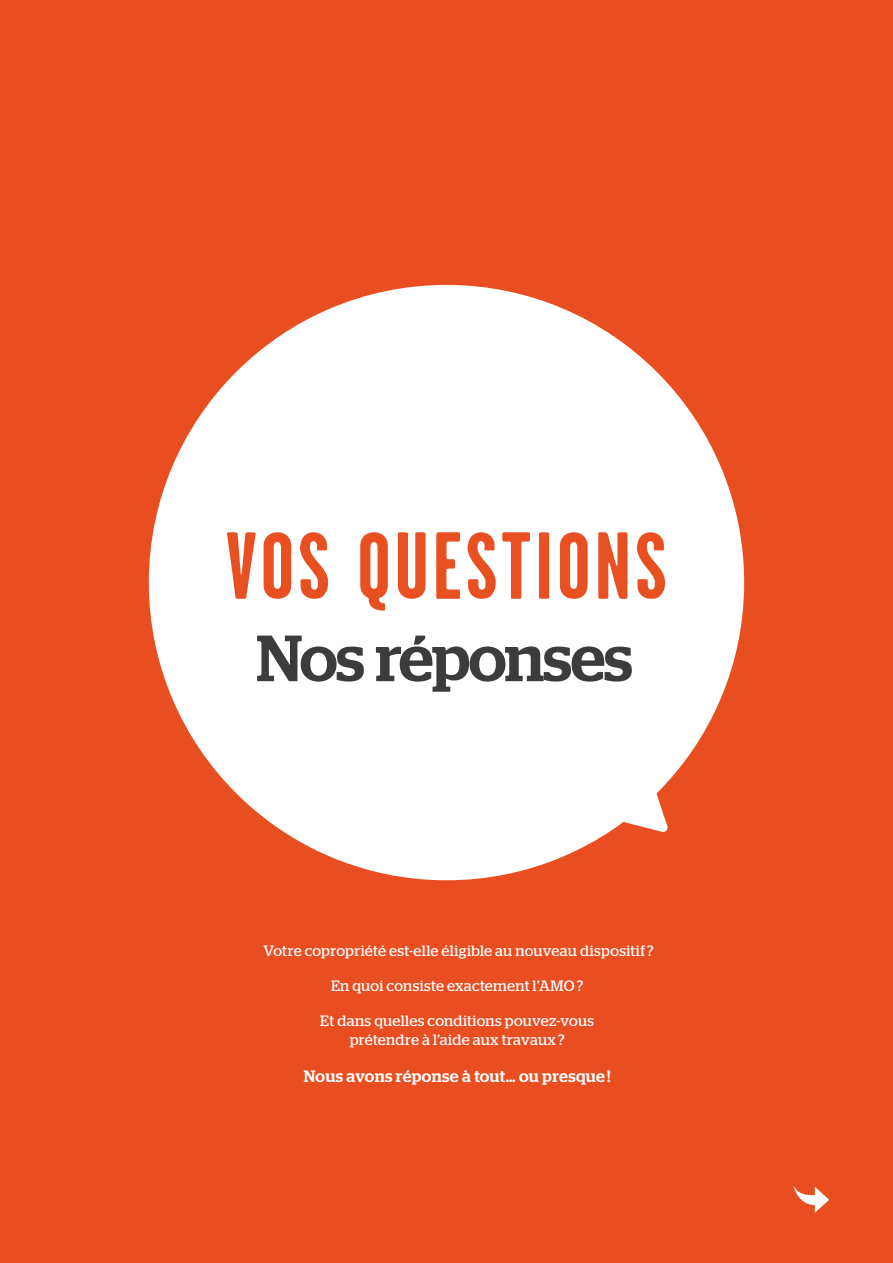
<style>
.page{position:relative;width:893px;height:1263px;background:#e94e21}
.page>*{position:absolute;margin:0;border:0;box-sizing:border-box;transform-origin:0 0}
.t1{font:700 95.1px "Garage Gothic";letter-spacing:.04em;color:#e85021}
.t2{font:500 65.1px "Stag";letter-spacing:-.02em;color:#3c3c3b}
.t3{font:500 16.5px "Stag";letter-spacing:.015em;color:#fff}
.t4{font:15px/19.5px "Stag";letter-spacing:.02em;color:#fff;text-align:center}
</style>
<div class="page">
<div style="left:149px;top:285px;width:595px;height:595px;background:#fff;border-radius:50%"></div>
<svg style="left:621px;top:786px;width:47px;height:46px"></svg>
<svg style="left:793px;top:1186px;width:36px;height:27px"></svg>
<h1 class="t1" style="left:226px;top:507px;width:443px">VOS QUESTIONS</h1>
<h2 class="t2" style="left:256px;top:620px;width:378px">Nos réponses</h2>
<p class="t4" style="left:263px;top:941px;width:392px">Votre copropriété est-elle éligible au nouveau dispositif ?</p>
<p class="t4" style="left:331px;top:976px;width:254px">En quoi consiste exactement l’AMO ?</p>
<p class="t4" style="left:320px;top:1011px;width:276px">Et dans quelles conditions pouvez-vous prétendre à l’aide aux travaux ?</p>
<p class="t3" style="left:304px;top:1066px;width:308px">Nous avons réponse à tout… ou presque !</p>
</div>
